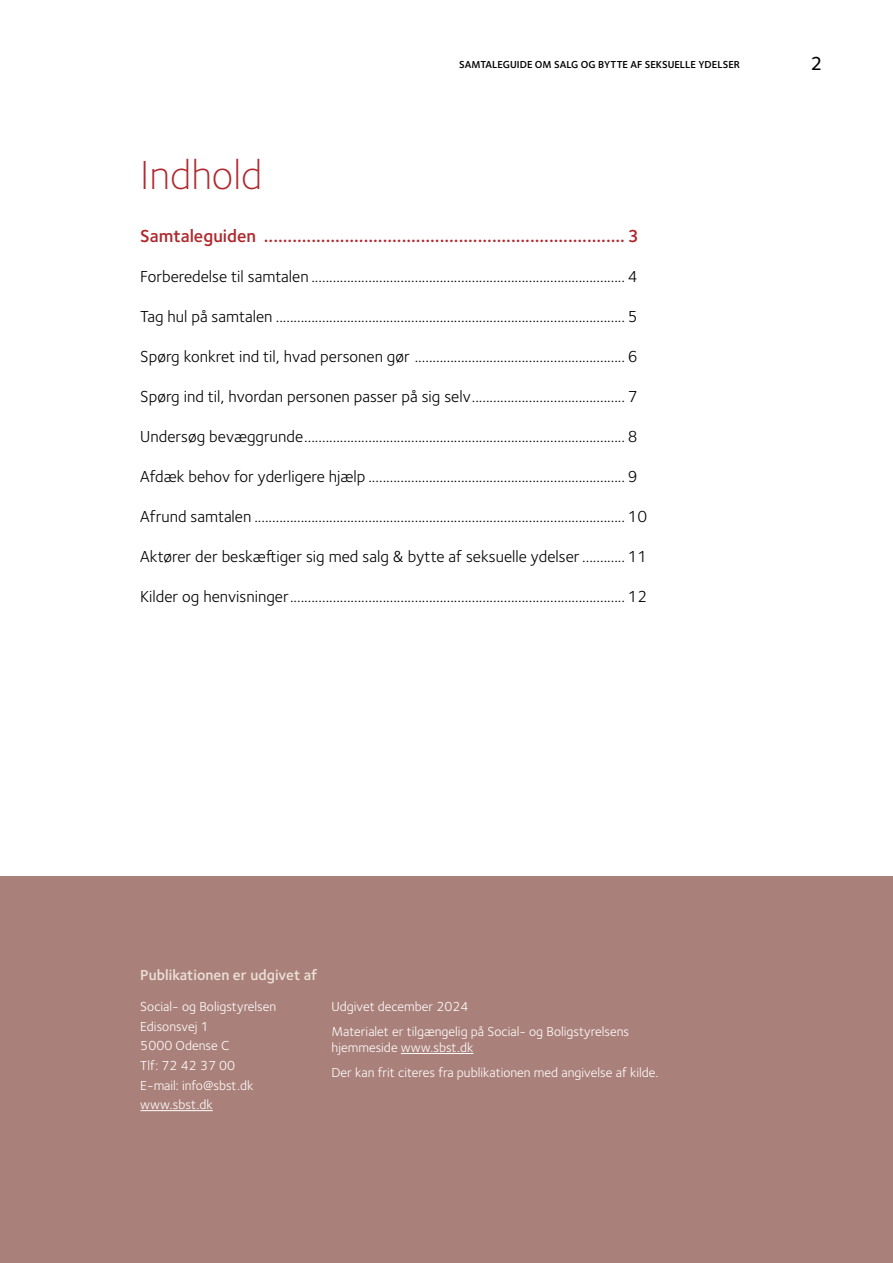
<style>
.page{position:relative;width:893px;height:1263px;background:#fff}
.page>*{position:absolute;margin:0;border:0;box-sizing:border-box;transform-origin:0 0}
.Overskrift_1{font:300 42px "Foundry Sterling";color:#af292e}
.t1{font:500 19.5px "Foundry Sterling";color:#000}
.txt{font:600 18px "Foundry Sterling";color:#af292e}
.txt-2{font:16.5px "Foundry Sterling";color:#000}
.Underunderoverskrift{font:600 15px "Foundry Sterling";color:#ebe0d7}
.P-txt{font:13.5px "Foundry Sterling";color:#fff}
.t2{font:600 10.5px "Foundry Sterling";color:#000}
</style>
<div class="page">
<div style="left:0;top:876px;width:893px;height:387px;background:#aa807a"></div>
<hr style="left:140px;top:1110px;width:73px;height:1px;background:#fff">
<hr style="left:401px;top:1053px;width:72px;height:1px;background:#fff">
<p class="t2" style="left:459px;top:59px;width:282px">SAMTALEGUIDE OM SALG OG BYTTE AF SEKSUELLE YDELSER</p>
<p class="t1" style="left:810px;top:52px;width:13px">2</p>
<h2 class="Overskrift_1" style="left:140px;top:151px;width:124px">Indhold</h2>
<p class="txt" style="left:140px;top:225px;width:500px">Samtaleguiden ............................................................................ 3</p>
<p class="txt-2" style="left:140px;top:267px;width:499px">Forberedelse til samtalen ........................................................................................ 4</p>
<p class="txt-2" style="left:140px;top:307px;width:499px">Tag hul på samtalen .................................................................................................. 5</p>
<p class="txt-2" style="left:140px;top:347px;width:499px">Spørg konkret ind til, hvad personen gør ........................................................... 6</p>
<p class="txt-2" style="left:140px;top:387px;width:499px">Spørg ind til, hvordan personen passer på sig selv........................................... 7</p>
<p class="txt-2" style="left:140px;top:427px;width:499px">Undersøg bevæggrunde.......................................................................................... 8</p>
<p class="txt-2" style="left:140px;top:467px;width:499px">Afdæk behov for yderligere hjælp ........................................................................ 9</p>
<p class="txt-2" style="left:140px;top:507px;width:509px">Afrund samtalen ........................................................................................................ 10</p>
<p class="txt-2" style="left:140px;top:547px;width:509px">Aktører der beskæftiger sig med salg &amp; bytte af seksuelle ydelser ............ 11</p>
<p class="txt-2" style="left:140px;top:587px;width:509px">Kilder og henvisninger.............................................................................................. 12</p>
<p class="Underunderoverskrift" style="left:140px;top:966px;width:179px">Publikationen er udgivet af</p>
<p class="P-txt" style="left:140px;top:999px;width:138px">Social- og Boligstyrelsen</p>
<p class="P-txt" style="left:140px;top:1018px;width:70px">Edisonsvej 1</p>
<p class="P-txt" style="left:140px;top:1038px;width:90px">5000 Odense C</p>
<p class="P-txt" style="left:140px;top:1058px;width:96px">Tlf: 72 42 37 00</p>
<p class="P-txt" style="left:140px;top:1077px;width:115px">E-mail: info@sbst.dk</p>
<p class="P-txt" style="left:140px;top:1097px;width:74px">www.sbst.dk</p>
<p class="P-txt" style="left:332px;top:999px;width:139px">Udgivet december 2024</p>
<p class="P-txt" style="left:332px;top:1024px;width:299px">Materialet er tilgængelig på Social- og Boligstyrelsens</p>
<p class="P-txt" style="left:332px;top:1040px;width:143px">hjemmeside www.sbst.dk</p>
<p class="P-txt" style="left:332px;top:1064px;width:328px">Der kan frit citeres fra publikationen med angivelse af kilde.</p>
</div>
